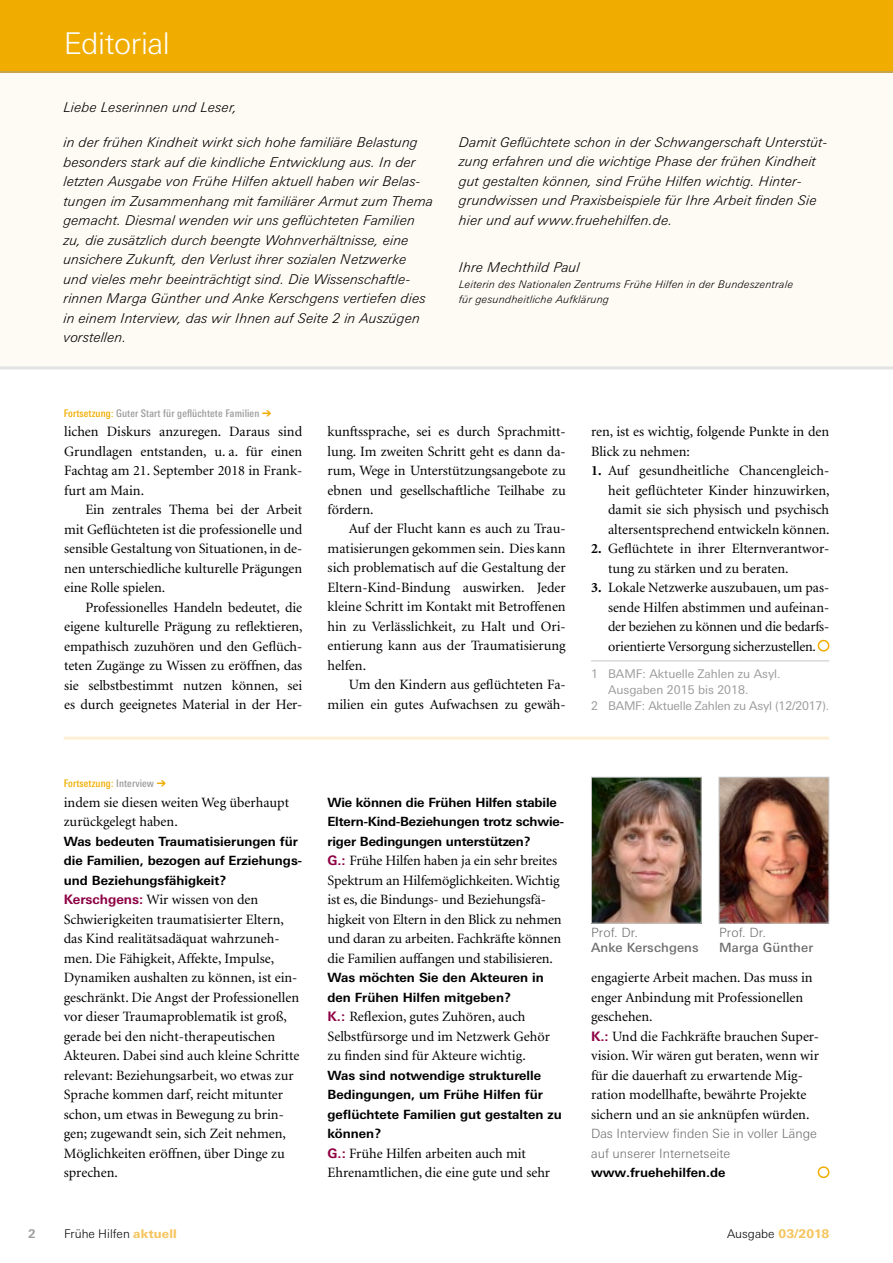
<style>
.page{position:relative;width:893px;height:1263px;background:#fff}
.page>*{position:absolute;margin:0;border:0;box-sizing:border-box;transform-origin:0 0}
.t1{font:300 30px "Linotype Univers Basic";letter-spacing:-.015em;color:#fff}
.t2{font:14.25px/19.5px "Minion";color:#000}
.t3{font:italic 300 13.5px/19.5px "Linotype Univers Basic";letter-spacing:.02em;color:#000}
.t4{font:700 12.75px/19.5px "Linotype Univers Basic";color:#000}
.t5{font:300 12.75px/19.5px "Linotype Univers Basic";color:#6e6e6e}
.t6{font:500 12.75px "Linotype Univers Basic";letter-spacing:.01em;color:#6e6e6e}
.t7{font:12px "Linotype Univers Basic";color:#9c9c9d}
.t8{font:300 12px "Linotype Univers Basic";color:#000}
.t9{font:700 12px "Linotype Univers Basic";color:#9c9c9d}
.t10{font:italic 300 10.5px/15px "Linotype Univers Basic";letter-spacing:.03em;color:#000}
.t11{font:500 condensed 10.5px "Linotype Univers";letter-spacing:.01em;color:#9c9c9d}
.t12{font:500 condensed 10.5px "Linotype Univers";letter-spacing:.01em;color:#f0ad00}
.s1{color:#f0ad00}
.s2{font-weight:700}
.s3{color:#fff}
.s4{color:#9c9c9d}
.s5{font-family:"Linotype Univers Basic";font-weight:700;font-size:13.2px;color:#8d0043}
.s6{font-weight:800;color:#f6c55f}
</style>
<div class="page">
<div style="left:0;top:0;width:893px;height:368px;background:#fefbf5"></div>
<div style="left:0;top:0;width:893px;height:72px;background:#f0ad00"></div>
<hr style="left:0;top:72px;width:893px;height:1px;background:#9c9c9d">
<hr style="left:0;top:366px;width:893px;height:3px;background:#e3e3e3">
<hr style="left:64px;top:737px;width:765px;height:3px;background:#fdefd5">
<hr style="left:591px;top:660px;width:238px;height:1px;background:#c5c6c6">
<svg style="left:817px;top:639px;width:13px;height:13px"></svg>
<img style="left:721px;top:779px;width:106px;height:142px">
<div style="left:719px;top:777px;width:110px;height:146px;border:1px solid #c5c6c6"></div>
<svg style="left:817px;top:1166px;width:13px;height:13px"></svg>
<img style="left:593px;top:779px;width:107px;height:142px">
<div style="left:591px;top:777px;width:111px;height:146px;border:1px solid #c5c6c6"></div>
<h1 class="t1" style="left:64px;top:25px;width:108px">Editorial</h1>
<p class="t3" style="left:64px;top:97px;width:175px">Liebe Leserinnen und Leser,</p>
<p class="t3" style="left:64px;top:132px;width:371px">in der frühen Kindheit wirkt sich hohe familiäre Belastung besonders stark auf die kindliche Entwicklung aus. In der letzten Ausgabe von Frühe Hilfen aktuell haben wir Belas&shy;tungen im Zusammenhang mit familiärer Armut zum Thema gemacht. Diesmal wenden wir uns geflüchteten Familien zu, die zusätzlich durch beengte Wohnverhältnisse, eine unsichere Zukunft, den Verlust ihrer sozialen Netzwerke und vieles mehr beeinträchtigt sind. Die Wissenschaftle&shy;rinnen Marga Günther und Anke Kerschgens vertiefen dies in einem Interview, das wir Ihnen auf Seite 2 in Auszügen vorstellen.</p>
<p class="t3" style="left:459px;top:132px;width:370px">Damit Geflüchtete schon in der Schwangerschaft Unterstüt&shy;zung erfahren und die wichtige Phase der frühen Kindheit gut gestalten können, sind Frühe Hilfen wichtig. Hinter&shy;grundwissen und Praxisbeispiele für Ihre Arbeit finden Sie hier und auf www.fruehehilfen.de.</p>
<p class="t3" style="left:459px;top:258px;width:122px">Ihre Mechthild Paul</p>
<p class="t10" style="left:459px;top:276px;width:335px">Leiterin des Nationalen Zentrums Frühe Hilfen in der Bundeszentrale für gesundheitliche Aufklärung</p>
<p class="t11" style="left:64px;top:407px;width:209px"><span class="s1">Fortsetzung:</span> Guter Start für geflüchtete Familien <span class="s1">➔</span></p>
<p class="t2" style="left:64px;top:422px;width:240px;text-align:justify">lichen Diskurs anzuregen. Daraus sind Grundlagen entstanden, u. a. für einen Fachtag am 21. September 2018 in Frank&shy;furt am Main.</p>
<p class="t2" style="left:64px;top:500px;width:240px;text-align:justify;text-indent:21px">Ein zentrales Thema bei der Arbeit mit Geflüchteten ist die professionelle und sensible Gestaltung von Situationen, in de&shy;nen unterschiedliche kulturelle Prägungen eine Rolle spielen.</p>
<p class="t2" style="left:64px;top:598px;width:240px;text-align:justify;text-indent:21px">Professionelles Handeln bedeutet, die eigene kulturelle Prägung zu reflektieren, empathisch zuzuhören und den Geflüch&shy;teten Zugänge zu Wissen zu eröffnen, das sie selbstbestimmt nutzen können, sei es durch geeignetes Material in der Her-</p>
<p class="t2" style="left:328px;top:422px;width:240px;text-align:justify">kunftssprache, sei es durch Sprachmitt&shy;lung. Im zweiten Schritt geht es dann da&shy;rum, Wege in Unterstützungsangebote zu ebnen und gesellschaftliche Teilhabe zu fördern.</p>
<p class="t2" style="left:328px;top:520px;width:240px;text-align:justify;text-indent:21px">Auf der Flucht kann es auch zu Trau&shy;matisierungen gekommen sein. Dies kann sich problematisch auf die Gestaltung der Eltern-Kind-Bindung auswirken. Jeder kleine Schritt im Kontakt mit Betroffenen hin zu Verlässlichkeit, zu Halt und Ori&shy;entierung kann aus der Traumatisierung helfen.</p>
<p class="t2" style="left:328px;top:676px;width:240px;text-align:right">Um den Kindern aus geflüchteten Fa&shy;milien ein gutes Aufwachsen zu gewäh-</p>
<p class="t2" style="left:591px;top:422px;width:240px">ren, ist es wichtig, folgende Punkte in den<br>Blick zu nehmen:</p>
<p class="t2" style="left:608px;top:461px;width:223px;text-align:justify;text-indent:-17px"><span class="s2">1.</span> Auf gesundheitliche Chancengleich&shy;heit geflüchteter Kinder hinzuwirken, damit sie sich physisch und psychisch altersentsprechend entwickeln können.</p>
<p class="t2" style="left:608px;top:539px;width:223px;text-indent:-17px"><span class="s2">2.</span> Geflüchtete in ihrer Elternverantwor&shy;tung zu stärken und zu beraten.</p>
<p class="t2" style="left:608px;top:578px;width:223px;text-align:justify;text-indent:-17px"><span class="s2">3.</span> Lokale Netzwerke auszubauen, um pas&shy;sende Hilfen abstimmen und aufeinan&shy;der beziehen zu können und die bedarfs&shy;orientierte Versorgung sicherzustellen.<span class="s3">●</span></p>
<p class="t7" style="left:591px;top:667px;width:191px">1 BAMF: Aktuelle Zahlen zu Asyl.</p>
<p class="t7" style="left:608px;top:683px;width:142px">Ausgaben 2015 bis 2018.</p>
<p class="t7" style="left:591px;top:699px;width:240px">2 BAMF: Aktuelle Zahlen zu Asyl (12/2017).</p>
<p class="t12" style="left:64px;top:777px;width:104px">Fortsetzung: <span class="s4">Interview</span> ➔</p>
<p class="t2" style="left:64px;top:793px;width:227px">indem sie diesen weiten Weg überhaupt zurückgelegt haben.</p>
<p class="t4" style="left:64px;top:831px;width:240px">Was bedeuten Traumatisierungen für die Familien, bezogen auf Erziehungs&shy;und Beziehungsfähigkeit?</p>
<p class="t2" style="left:64px;top:890px;width:237px"><span class="s5">Kerschgens:</span> Wir wissen von den Schwierigkeiten traumatisierter Eltern, das Kind realitätsadäquat wahrzuneh&shy;men. Die Fähigkeit, Affekte, Impulse, Dynamiken aushalten zu können, ist ein&shy;geschränkt. Die Angst der Professionellen vor dieser Traumaproblematik ist groß, gerade bei den nicht-therapeutischen Akteuren. Dabei sind auch kleine Schritte relevant: Beziehungsarbeit, wo etwas zur Sprache kommen darf, reicht mitunter schon, um etwas in Bewegung zu brin&shy;gen; zugewandt sein, sich Zeit nehmen, Möglichkeiten eröffnen, über Dinge zu sprechen.</p>
<p class="t4" style="left:327px;top:792px;width:238px">Wie können die Frühen Hilfen stabile<br>Eltern-Kind-Beziehungen trotz schwie&shy;riger Bedingungen unterstützen?</p>
<p class="t2" style="left:327px;top:851px;width:236px"><span class="s5">G.:</span> Frühe Hilfen haben ja ein sehr breites Spektrum an Hilfemöglichkeiten. Wichtig ist es, die Bindungs- und Beziehungsfä&shy;higkeit von Eltern in den Blick zu nehmen und daran zu arbeiten. Fachkräfte können die Familien auffangen und stabilisieren.</p>
<p class="t4" style="left:327px;top:968px;width:218px">Was möchten Sie den Akteuren in den Frühen Hilfen mitgeben?</p>
<p class="t2" style="left:327px;top:1007px;width:224px"><span class="s5">K.:</span> Reflexion, gutes Zuhören, auch<br>Selbstfürsorge und im Netzwerk Gehör zu finden sind für Akteure wichtig.</p>
<p class="t4" style="left:327px;top:1065px;width:236px">Was sind notwendige strukturelle<br>Bedingungen, um Frühe Hilfen für geflüchtete Familien gut gestalten zu können?</p>
<p class="t2" style="left:327px;top:1144px;width:224px"><span class="s5">G.:</span> Frühe Hilfen arbeiten auch mit<br>Ehrenamtlichen, die eine gute und sehr</p>
<p class="t5" style="left:591px;top:923px;width:48px">Prof. Dr.</p>
<p class="t6" style="left:591px;top:940px;width:109px">Anke Kerschgens</p>
<p class="t5" style="left:719px;top:923px;width:48px">Prof. Dr.</p>
<p class="t6" style="left:719px;top:940px;width:96px">Marga Günther</p>
<p class="t2" style="left:591px;top:968px;width:229px">engagierte Arbeit machen. Das muss in enger Anbindung mit Professionellen geschehen.<br><span class="s5">K.:</span> Und die Fachkräfte brauchen Super&shy;vision. Wir wären gut beraten, wenn wir für die dauerhaft zu erwartende Mig&shy;ration modellhafte, bewährte Projekte sichern und an sie anknüpfen würden.</p>
<p class="t5" style="left:591px;top:1124px;width:227px">Das Interview finden Sie in voller Länge auf unserer Internetseite</p>
<p class="t4" style="left:591px;top:1163px;width:136px">www.fruehehilfen.de</p>
<p class="t9" style="left:28px;top:1227px;width:9px">2</p>
<p class="t8" style="left:64px;top:1227px;width:114px">Frühe Hilfen <span class="s6">aktuell</span></p>
<p class="t8" style="left:727px;top:1227px;width:104px">Ausgabe <span class="s6">03/2018</span></p>
</div>
